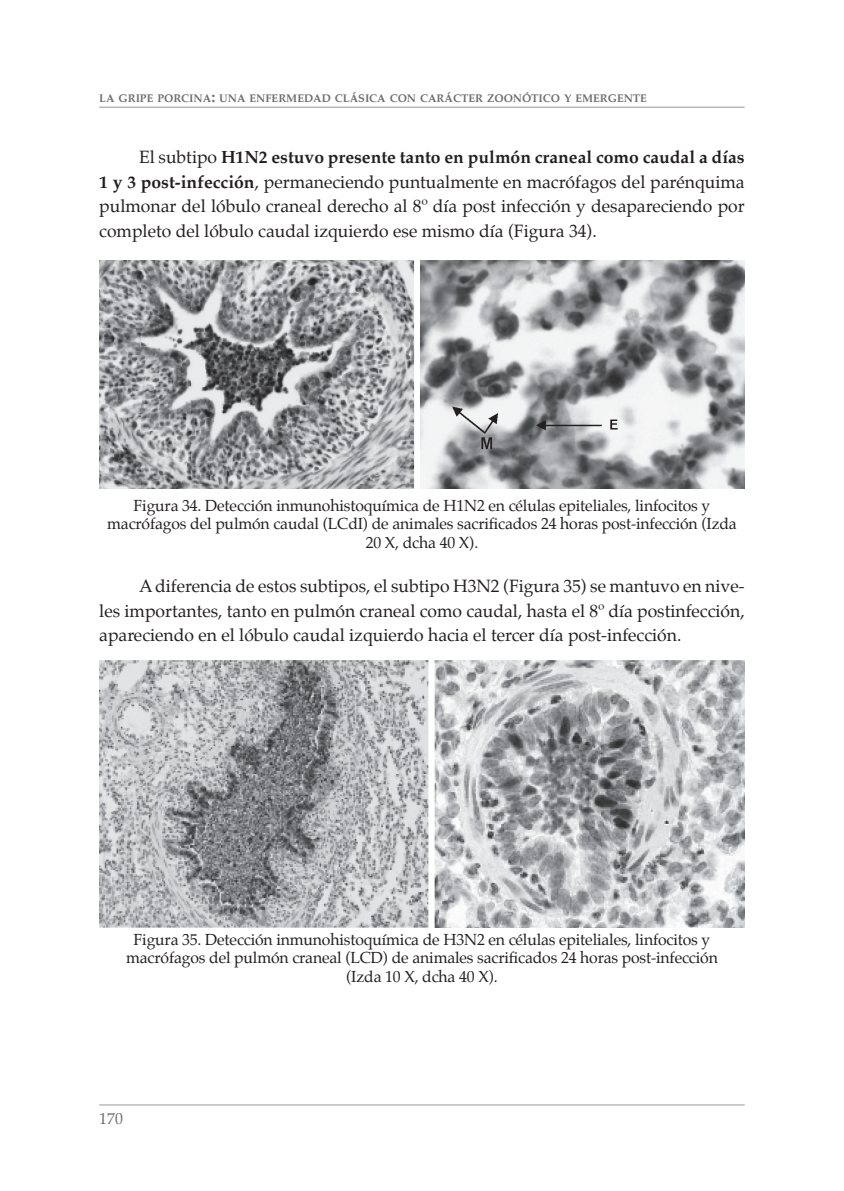
<style>
.page{position:relative;width:844px;height:1191px;background:#fff}
.page>*{position:absolute;margin:0;border:0;box-sizing:border-box;transform-origin:0 0}
.t1{font:17.5px/24.5px "Palatino";color:#231f20;text-align:justify}
.t2{font:15.75px/18.4px "Palatino";letter-spacing:-.01em;color:#231f20;text-align:center}
.t3{font:15.75px "Palatino";color:#6c6d70}
.t4{font:700 11.03px "Palatino";color:#6c6d70}
.s1{font-size:15.75px}
.s2{font-weight:700}
</style>
<div class="page">
<hr style="left:99px;top:107px;width:645px;height:1px;background:#939598">
<hr style="left:99px;top:1104px;width:645px;height:1px;background:#939598">
<img style="left:99px;top:260px;width:645px;height:228px">
<img style="left:99px;top:660px;width:645px;height:268px">
<p class="t4" style="left:99px;top:93px;width:549px">LA GRIPE PORCINA<span class="s1">:</span> UNA ENFERMEDAD CLÁSICA CON CARÁCTER ZOONÓTICO Y EMERGENTE</p>
<p class="t1" style="left:99px;top:146px;width:646px;text-indent:40px">El subtipo <span class="s2">H1N2 estuvo presente tanto en pulmón craneal como caudal a días 1 y 3 post-infección</span>, permaneciendo puntualmente en macrófagos del parénquima pulmonar del lóbulo craneal derecho al 8º día post infección y desapareciendo por completo del lóbulo caudal izquierdo ese mismo día (Figura 34).</p>
<p class="t2" style="left:107px;top:497px;width:631px">Figura 34. Detección inmunohistoquímica de H1N2 en células epiteliales, linfocitos y macrófagos del pulmón caudal (LCdI) de animales sacrificados 24 horas post-infección (Izda<br>20 X, dcha 40 X).</p>
<p class="t1" style="left:99px;top:575px;width:646px;text-indent:40px">A diferencia de estos subtipos, el subtipo H3N2 (Figura 35) se mantuvo en nive&shy;les importantes, tanto en pulmón craneal como caudal, hasta el 8º día postinfección, apareciendo en el lóbulo caudal izquierdo hacia el tercer día post-infección.</p>
<p class="t2" style="left:126px;top:931px;width:593px">Figura 35. Detección inmunohistoquímica de H3N2 en células epiteliales, linfocitos y macrófagos del pulmón craneal (LCD) de animales sacrificados 24 horas post-infección (Izda 10 X, dcha 40 X).</p>
<p class="t3" style="left:99px;top:1111px;width:25px">170</p>
</div>
